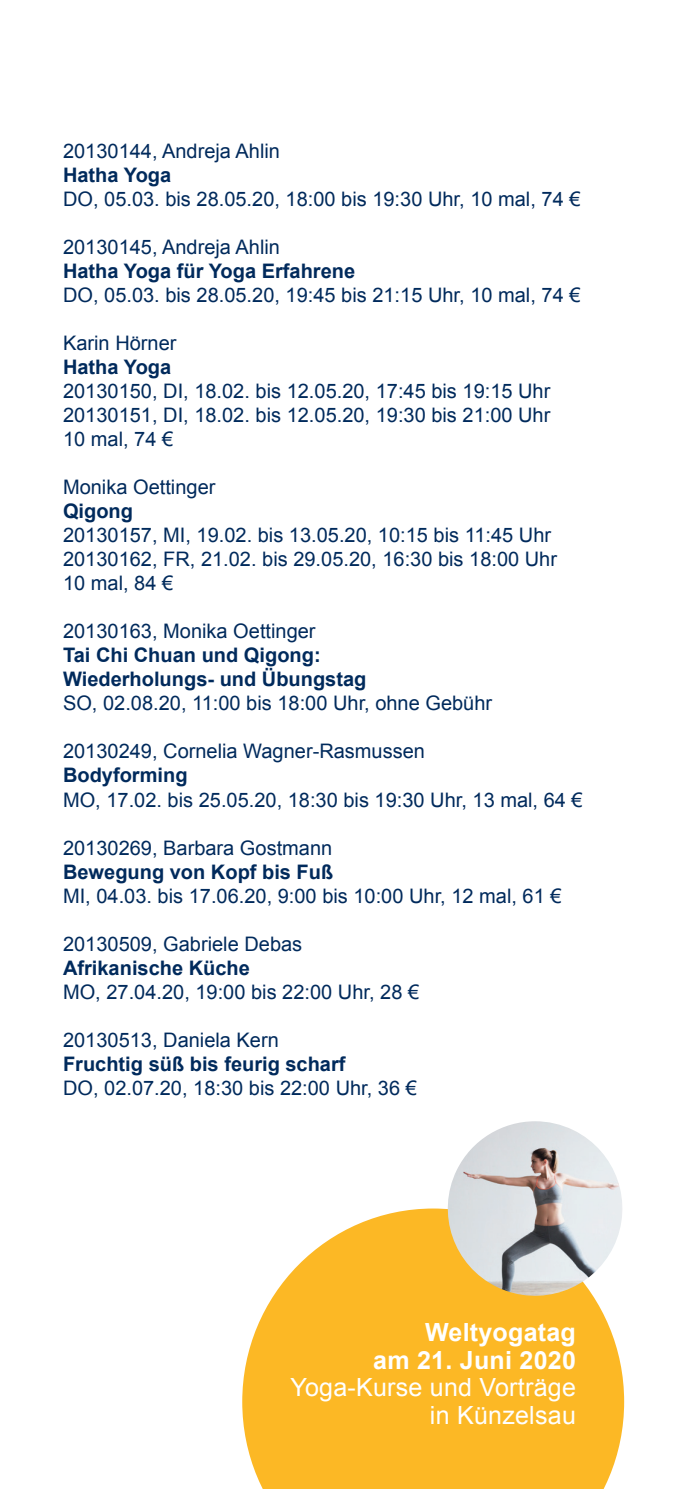
<style>
.page{position:relative;width:688px;height:1489px;background:#fff}
.page>*{position:absolute;margin:0;border:0;box-sizing:border-box;transform-origin:0 0}
.t1{font:25px/27.5px "Arial";letter-spacing:.01em;color:#fff;text-align:right}
.t2{font:700 25px/27.5px "Arial";letter-spacing:.01em;color:#fff;text-align:right}
.t3{font:20px/24px "Arial";color:#002a5c;text-align:justify}
.t4{font:700 20px/24px "Arial";color:#002a5c}
</style>
<div class="page">
<svg style="left:242px;top:1208px;width:382px;height:280px;background:#fcbf3d"></svg>
<img style="left:435px;top:1121px;width:189px;height:186px">
<p class="t3" style="left:63px;top:139px;width:218px">20130144, Andreja Ahlin</p>
<p class="t4" style="left:63px;top:164px;width:110px">Hatha Yoga</p>
<p class="t3" style="left:63px;top:187px;width:518px">DO, 05.03. bis 28.05.20, 18:00 bis 19:30 Uhr, 10 mal, 74 €</p>
<p class="t3" style="left:63px;top:235px;width:218px">20130145, Andreja Ahlin</p>
<p class="t4" style="left:63px;top:260px;width:293px">Hatha Yoga für Yoga Erfahrene</p>
<p class="t3" style="left:63px;top:283px;width:518px">DO, 05.03. bis 28.05.20, 19:45 bis 21:15 Uhr, 10 mal, 74 €</p>
<p class="t3" style="left:63px;top:331px;width:115px">Karin Hörner</p>
<p class="t4" style="left:63px;top:356px;width:110px">Hatha Yoga</p>
<p class="t3" style="left:63px;top:379px;width:488px">20130150, DI, 18.02. bis 12.05.20, 17:45 bis 19:15 Uhr 20130151, DI, 18.02. bis 12.05.20, 19:30 bis 21:00 Uhr 10 mal, 74 €</p>
<p class="t3" style="left:63px;top:475px;width:154px">Monika Oettinger</p>
<p class="t4" style="left:63px;top:500px;width:72px">Qigong</p>
<p class="t3" style="left:63px;top:523px;width:495px;text-align:left">20130157, MI, 19.02. bis 13.05.20, 10:15 bis 11:45 Uhr<br>20130162, FR, 21.02. bis 29.05.20, 16:30 bis 18:00 Uhr<br>10 mal, 84 €</p>
<p class="t3" style="left:63px;top:619px;width:254px">20130163, Monika Oettinger</p>
<p class="t4" style="left:63px;top:644px;width:305px">Tai Chi Chuan und Qigong:<br>Wiederholungs- und Übungstag</p>
<p class="t3" style="left:63px;top:691px;width:430px">SO, 02.08.20, 11:00 bis 18:00 Uhr, ohne Gebühr</p>
<p class="t3" style="left:63px;top:739px;width:363px">20130249, Cornelia Wagner-Rasmussen</p>
<p class="t4" style="left:63px;top:764px;width:126px">Bodyforming</p>
<p class="t3" style="left:63px;top:787px;width:521px">MO, 17.02. bis 25.05.20, 18:30 bis 19:30 Uhr, 13 mal, 64 €</p>
<p class="t3" style="left:63px;top:835px;width:271px">20130269, Barbara Gostmann</p>
<p class="t4" style="left:63px;top:860px;width:272px">Bewegung von Kopf bis Fuß</p>
<p class="t3" style="left:63px;top:883px;width:500px">MI, 04.03. bis 17.06.20, 9:00 bis 10:00 Uhr, 12 mal, 61 €</p>
<p class="t3" style="left:63px;top:931px;width:241px">20130509, Gabriele Debas</p>
<p class="t4" style="left:63px;top:956px;width:188px">Afrikanische Küche</p>
<p class="t3" style="left:63px;top:979px;width:357px">MO, 27.04.20, 19:00 bis 22:00 Uhr, 28 €</p>
<p class="t3" style="left:63px;top:1027px;width:217px">20130513, Daniela Kern</p>
<p class="t4" style="left:63px;top:1052px;width:284px">Fruchtig süß bis feurig scharf</p>
<p class="t3" style="left:63px;top:1075px;width:355px">DO, 02.07.20, 18:30 bis 22:00 Uhr, 36 €</p>
<p class="t2" style="left:373px;top:1318px;width:204px">Weltyogatag<br>am 21. Juni 2020</p>
<p class="t1" style="left:290px;top:1373px;width:287px">Yoga-Kurse und Vorträge in Künzelsau</p>
</div>
